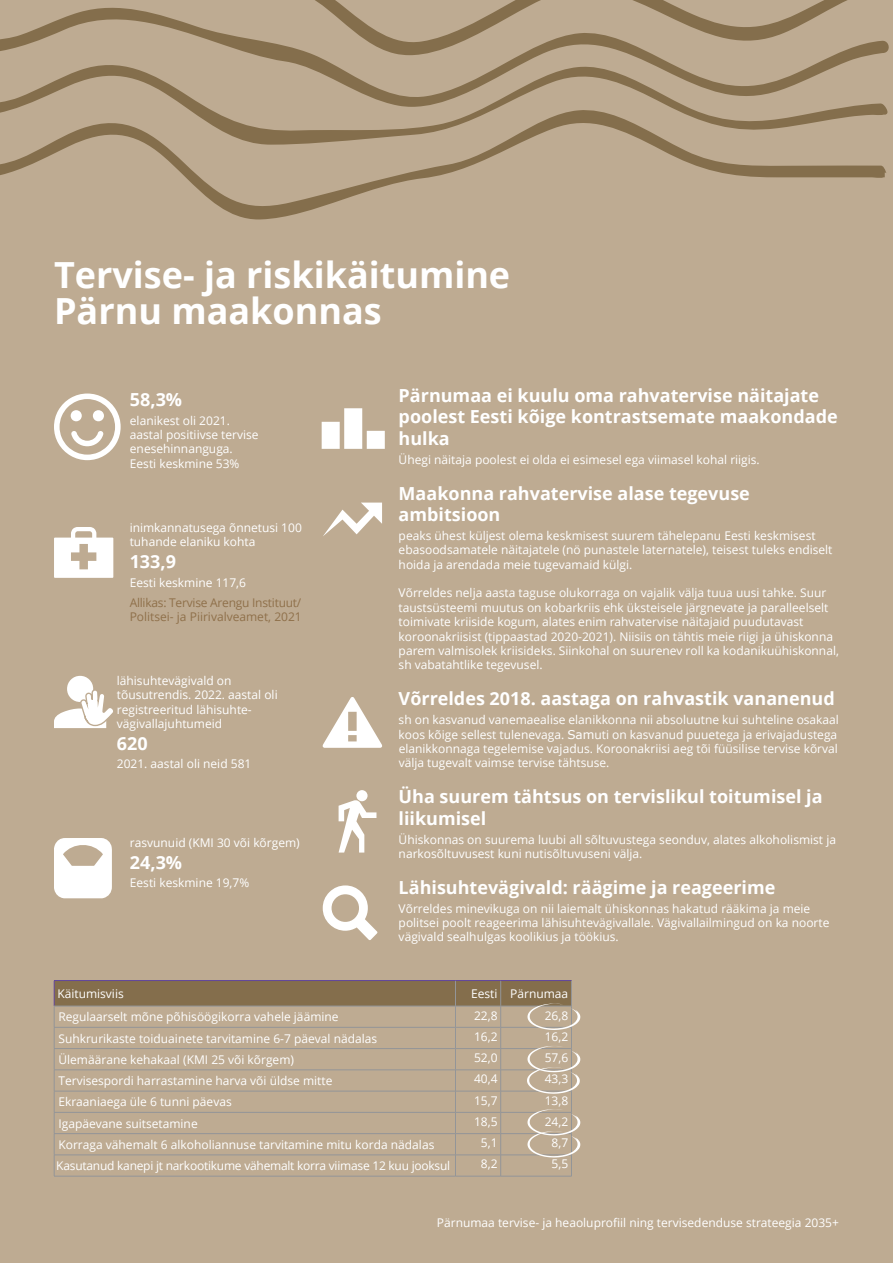
<style>
.page{position:relative;width:893px;height:1263px;background:#beab92}
.page>*{position:absolute;margin:0;border:0;box-sizing:border-box;transform-origin:0 0}
.t1{font:700 36px/36px "Open Sans";color:#fff}
.t2{font:700 18px/21.6px "Open Sans";color:#fff}
.t3{font:12px/14.4px "Open Sans";color:#fff}
.t4{font:12px/14.4px "Open Sans";letter-spacing:-.02em;color:#8f704a}
.t5{font:12px "Open Sans";letter-spacing:-.02em;color:#fff}
.s1{font-family:"Verdana"}
</style>
<div class="page">
<svg style="left:54px;top:838px;width:58px;height:60px"></svg>
<hr style="left:54px;top:1176px;width:401px;height:1px;background:#939598">
<hr style="left:455px;top:1176px;width:46px;height:1px;background:#939598">
<hr style="left:501px;top:1176px;width:71px;height:1px;background:#939598">
<svg style="left:54px;top:980px;width:526px;height:196px"></svg>
<svg style="left:54px;top:676px;width:59px;height:53px"></svg>
<svg style="left:339px;top:790px;width:37px;height:62px"></svg>
<svg style="left:0;top:1px;width:889px;height:55px"></svg>
<svg style="left:0;top:56px;width:888px;height:58px"></svg>
<svg style="left:0;top:108px;width:886px;height:111px"></svg>
<h1 class="t1" style="left:54px;top:256px;width:458px">Tervise- ja riskikäitumine<br>Pärnu maakonnas</h1>
<h2 class="t2" style="left:130px;top:388px;width:54px">58,3%</h2>
<p class="t3" style="left:130px;top:413px;width:130px">elanikest oli 2021. aastal positiivse tervise enesehinnanguga.<br>Eesti keskmine 53%</p>
<p class="t3" style="left:130px;top:520px;width:174px">inimkannatusega õnnetusi 100 tuhande elaniku kohta</p>
<h2 class="t2" style="left:130px;top:550px;width:48px">133,9</h2>
<p class="t3" style="left:130px;top:575px;width:118px">Eesti keskmine 117,6</p>
<p class="t4" style="left:130px;top:595px;width:174px">Allikas: Tervise Arengu Instituut/<br>Politsei- ja Piirivalveamet, 2021</p>
<p class="t3" style="left:117px;top:673px;width:162px">lähisuhtevägivald on tõusutrendis. 2022. aastal oli registreeritud lähisuhte&shy;vägivallajuhtumeid</p>
<h2 class="t2" style="left:117px;top:732px;width:32px">620</h2>
<p class="t3" style="left:117px;top:757px;width:136px">2021. aastal oli neid 581</p>
<p class="t3" style="left:130px;top:835px;width:171px">rasvunuid (KMI 30 või kõrgem)</p>
<h2 class="t2" style="left:130px;top:851px;width:54px">24,3%</h2>
<p class="t3" style="left:130px;top:875px;width:121px">Eesti keskmine 19,7%</p>
<h2 class="t2" style="left:399px;top:384px;width:441px">Pärnumaa ei kuulu oma rahvatervise näitajate poolest Eesti kõige kontrastsemate maakondade hulka</h2>
<p class="t3" style="left:399px;top:452px;width:363px">Ühegi näitaja poolest ei olda ei esimesel ega viimasel kohal riigis.</p>
<h2 class="t2" style="left:399px;top:482px;width:353px">Maakonna rahvatervise alase tegevuse ambitsioon</h2>
<p class="t3" style="left:399px;top:528px;width:435px">peaks ühest küljest olema keskmisest suurem tähelepanu Eesti keskmisest ebasoodsamatele näitajatele (nö punastele laternatele), teisest tuleks endiselt hoida ja arendada meie tugevamaid külgi.</p>
<p class="t3" style="left:399px;top:586px;width:442px">Võrreldes nelja aasta taguse olukorraga on vajalik välja tuua uusi tahke. Suur taustsüsteemi muutus on kobarkriis ehk üksteisele järgnevate ja paralleelselt toimivate kriiside kogum, alates enim rahvatervise näitajaid puudutavast koroonakriisist (tippaastad 2020-2021). Niisiis on tähtis meie riigi ja ühiskonna parem valmisolek kriisideks. Siinkohal on suurenev roll ka kodanikuühiskonnal, sh vabatahtlike tegevusel.</p>
<h2 class="t2" style="left:399px;top:688px;width:438px">Võrreldes 2018. aastaga on rahvastik vananenud</h2>
<p class="t3" style="left:399px;top:712px;width:442px">sh on kasvanud vanemaealise elanikkonna nii absoluutne kui suhteline osakaal koos kõige sellest tulenevaga. <span class="s1">Sam</span>uti on kasvanud puuetega ja erivajadustega elanikkonnaga tegelemise vajadus. Koroonakriisi aeg tõi füüsilise tervise kõrval välja tugevalt vaimse tervise tähtsuse.</p>
<h2 class="t2" style="left:399px;top:785px;width:425px">Üha suurem tähtsus on tervislikul toitumisel ja liikumisel</h2>
<p class="t3" style="left:399px;top:832px;width:439px">Ühiskonnas on suurema luubi all sõltuvustega seonduv, alates alkoholismist ja narkosõltuvusest kuni nutisõltuvuseni välja.</p>
<h2 class="t2" style="left:399px;top:876px;width:378px">Lähisuhtevägivald: räägime ja reageerime</h2>
<p class="t3" style="left:399px;top:901px;width:432px">Võrreldes minevikuga on nii laiemalt ühiskonnas hakatud rääkima ja meie politsei poolt reageerima lähisuhtevägivallale. Vägivallailmingud on ka noorte vägivald sealhulgas koolikius ja töökius.</p>
<p class="t3" style="left:57px;top:986px;width:68px">Käitumisviis</p>
<p class="t3" style="left:471px;top:986px;width:99px">Eesti Pärnumaa</p>
<p class="t3" style="left:58px;top:1009px;width:282px">Regulaarselt mõne põhisöögikorra vahele jäämine</p>
<p class="t3" style="left:474px;top:1008px;width:25px">22,8</p>
<p class="t3" style="left:545px;top:1008px;width:25px">26,8</p>
<p class="t3" style="left:58px;top:1031px;width:320px">Suhkrurikaste toiduainete tarvitamine 6-7 päeval nädalas</p>
<p class="t3" style="left:474px;top:1029px;width:25px">16,2</p>
<p class="t3" style="left:545px;top:1029px;width:25px">16,2</p>
<p class="t3" style="left:58px;top:1052px;width:237px">Ülemäärane kehakaal (KMI 25 või kõrgem)</p>
<p class="t3" style="left:474px;top:1050px;width:25px">52,0</p>
<p class="t3" style="left:545px;top:1050px;width:25px">57,6</p>
<p class="t3" style="left:58px;top:1073px;width:275px">Tervisespordi harrastamine harva või üldse mitte</p>
<p class="t3" style="left:474px;top:1071px;width:25px">40,4</p>
<p class="t3" style="left:545px;top:1071px;width:25px">43,3</p>
<p class="t3" style="left:58px;top:1094px;width:175px">Ekraaniaega üle 6 tunni päevas</p>
<p class="t3" style="left:474px;top:1093px;width:25px">15,7</p>
<p class="t3" style="left:545px;top:1093px;width:25px">13,8</p>
<p class="t3" style="left:58px;top:1116px;width:141px">Igapäevane suitsetamine</p>
<p class="t3" style="left:474px;top:1114px;width:25px">18,5</p>
<p class="t3" style="left:545px;top:1114px;width:25px">24,2</p>
<p class="t3" style="left:58px;top:1137px;width:377px">Korraga vähemalt 6 alkoholiannuse tarvitamine mitu korda nädalas</p>
<p class="t3" style="left:481px;top:1135px;width:18px">5,1</p>
<p class="t3" style="left:552px;top:1135px;width:18px">8,7</p>
<p class="t5" style="left:56px;top:1157px;width:395px">Kasutanud kanepi jt narkootikume vähemalt korra viimase 12 kuu jooksul</p>
<p class="t3" style="left:481px;top:1156px;width:18px">8,2</p>
<p class="t3" style="left:552px;top:1156px;width:18px">5,5</p>
<p class="t3" style="left:437px;top:1215px;width:404px">Pärnumaa tervise- ja heaoluprofiil ning tervisedenduse strateegia 2035+</p>
</div>
